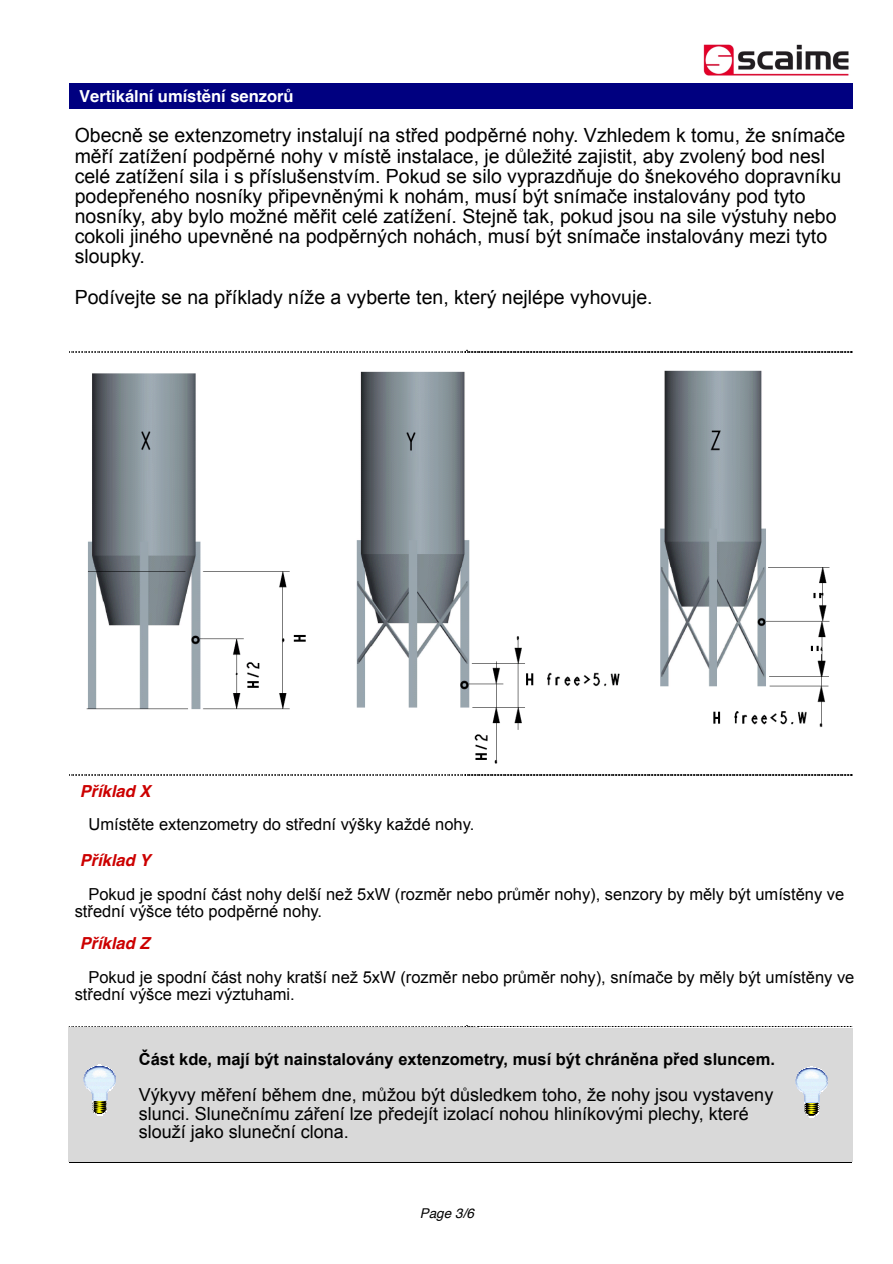
<style>
.page{position:relative;width:893px;height:1264px;background:#fff}
.page>*{position:absolute;margin:0;border:0;box-sizing:border-box;transform-origin:0 0}
.t1{font:19.5px/20.1px "Arial";color:#000}
.t2{font:18px/18.6px "Arial";color:#000}
.t3{font:16.5px/17.1px "Arial";color:#000}
.t4{font:700 16.5px "Arial";color:#000}
.t5{font:700 16.5px "Helvetica";color:#fff}
.t6{font:italic 700 16.5px "Helvetica";color:#c00}
.t7{font:italic 13.5px "Helvetica";color:#000}
</style>
<div class="page">
<div style="left:75px;top:84px;width:772px;height:25px;background:#000080"></div>
<img style="left:86px;top:370px;width:744px;height:394px">
<svg style="left:71px;top:349px;width:781px;height:3px"></svg>
<svg style="left:71px;top:774px;width:781px;height:1px"></svg>
<div style="left:68px;top:1027px;width:411px;height:134px;background:#d9d9d9"></div>
<div style="left:478px;top:1027px;width:374px;height:134px;background:#d9d9d9"></div>
<hr style="left:70px;top:1161px;width:409px;height:1px;background:#000">
<hr style="left:479px;top:1161px;width:373px;height:1px;background:#000">
<img style="left:703px;top:44px;width:146px;height:32px">
<svg style="left:85px;top:1064px;width:29px;height:10px"></svg>
<img style="left:84px;top:1074px;width:32px;height:10px">
<svg style="left:85px;top:1083px;width:29px;height:32px"></svg>
<svg style="left:797px;top:1066px;width:29px;height:9px"></svg>
<img style="left:796px;top:1075px;width:32px;height:10px">
<svg style="left:797px;top:1085px;width:29px;height:32px"></svg>
<p class="t5" style="left:79px;top:90px;width:216px">Vertikální umístění senzorů</p>
<p class="t1" style="left:75px;top:127px;width:772px">Obecně se extenzometry instalují na střed podpěrné nohy. Vzhledem k tomu, že snímače měří zatížení podpěrné nohy v místě instalace, je důležité zajistit, aby zvolený bod nesl celé zatížení sila i s příslušenstvím. Pokud se silo vyprazdňuje do šnekového dopravníku podepřeného nosníky připevněnými k nohám, musí být snímače instalovány pod tyto nosníky, aby bylo možné měřit celé zatížení. Stejně tak, pokud jsou na sile výstuhy nebo cokoli jiného upevněné na podpěrných nohách, musí být snímače instalovány mezi tyto sloupky.</p>
<p class="t1" style="left:75px;top:288px;width:579px">Podívejte se na příklady níže a vyberte ten, který nejlépe vyhovuje.</p>
<p class="t6" style="left:80px;top:784px;width:72px">Příklad X</p>
<p class="t3" style="left:88px;top:817px;width:387px">Umístěte extenzometry do střední výšky každé nohy.</p>
<p class="t6" style="left:80px;top:853px;width:72px">Příklad Y</p>
<p class="t3" style="left:75px;top:886px;width:771px;text-indent:14px">Pokud je spodní část nohy delší než 5xW (rozměr nebo průměr nohy), senzory by měly být umístěny ve střední výšce této podpěrné nohy.</p>
<p class="t6" style="left:80px;top:936px;width:71px">Příklad Z</p>
<p class="t3" style="left:75px;top:969px;width:781px;text-indent:14px">Pokud je spodní část nohy kratší než 5xW (rozměr nebo průměr nohy), snímače by měly být umístěny ve střední výšce mezi výztuhami.</p>
<p class="t4" style="left:139px;top:1052px;width:638px">Část kde, mají být nainstalovány extenzometry, musí být chráněna před sluncem.</p>
<p class="t2" style="left:139px;top:1086px;width:636px">Výkyvy měření během dne, můžou být důsledkem toho, že nohy jsou vystaveny slunci. Slunečnímu záření lze předejít izolací nohou hliníkovými plechy, které slouží jako sluneční clona.</p>
<p class="t7" style="left:420px;top:1207px;width:56px">Page 3/6</p>
</div>
